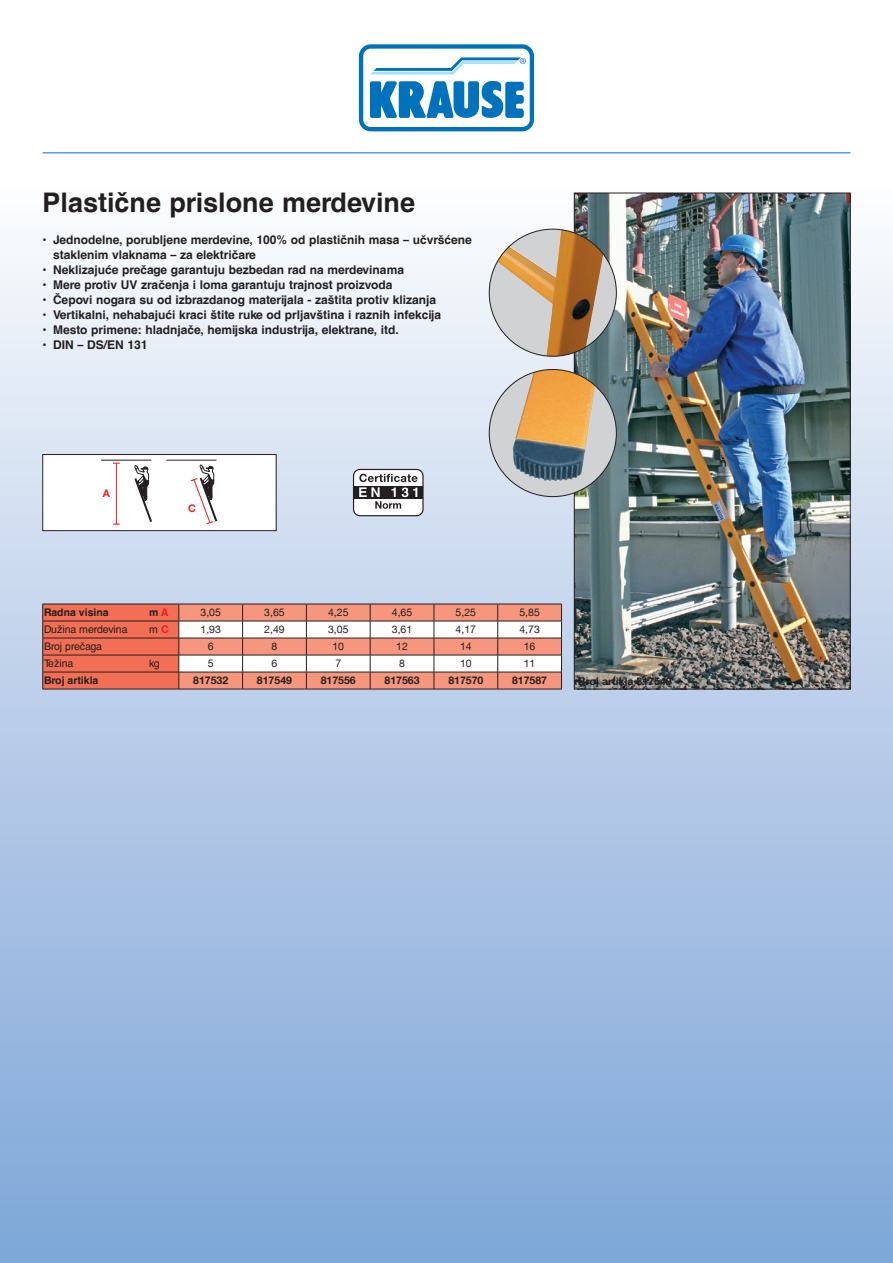
<style>
.page{position:relative;width:893px;height:1263px;background:#fff}
.page>*{position:absolute;margin:0;border:0;box-sizing:border-box;transform-origin:0 0}
.Helv-CE_-Produktname{font:700 27px "Helvetica CE";color:#231f20}
.Helv_-CE-Produktinfo{font:700 12px/15px "Helvetica CE";color:#231f20}
.t1{font:10.5px "Helvetica Neue LT";color:#231f20}
._04_Bild-Text-D{font:700 10.5px "Helvetica Neue LT";color:#231f20}
.t2{font:10.5px "Helvetica CE";color:#231f20}
.t3{font:700 10.5px "Helvetica CE";color:#231f20}
.t4{font:10.5px "Helvetica CE";letter-spacing:-.02em;color:#231f20}
.t5{font:700 10.5px "Helvetica Neue LT";color:#ee1c28}
.s1{font-family:"Helvetica Neue LT";color:#ee1c28}
.s2{font-family:"Helvetica Neue LT";font-weight:700;color:#ee1c28}
</style>
<div class="page">
<div style="left:0;top:185px;width:893px;height:1078px;background:linear-gradient(to bottom,#f7f6f8,#7ca4d7)"></div>
<hr style="left:43px;top:153px;width:807px;height:1px;background:#0072bc">
<svg style="left:357px;top:43px;width:179px;height:90px"></svg>
<svg style="left:359px;top:44px;width:175px;height:87px"></svg>
<img style="left:576px;top:195px;width:272px;height:492px">
<div style="left:489px;top:369px;width:127px;height:128px;background:#d1d2d4;border-radius:50%"></div>
<img style="left:512px;top:369px;width:84px;height:113px">
<div style="left:489px;top:229px;width:127px;height:127px;background:#d1d2d4;border-radius:50%"></div>
<img style="left:497px;top:230px;width:106px;height:126px">
<div style="left:43px;top:454px;width:233px;height:77px;background:#fff"></div>
<svg style="left:134px;top:465px;width:18px;height:57px"></svg>
<hr style="left:101px;top:460px;width:50px;height:1px;background:#231f20">
<hr style="left:116px;top:463px;width:1px;height:61px;background:#ee1d23">
<svg style="left:190px;top:465px;width:28px;height:60px"></svg>
<hr style="left:166px;top:460px;width:51px;height:1px;background:#231f20">
<div style="left:43px;top:454px;width:233px;height:77px;border:1px solid #231f20"></div>
<div style="left:354px;top:469px;width:69px;height:47px;background:#fff;border-radius:6px"></div>
<div style="left:353px;top:469px;width:71px;height:47px;border:1px solid #231f20;border-radius:6px"></div>
<div style="left:354px;top:486px;width:69px;height:13px;background:#231f20"></div>
<svg style="left:359px;top:474px;width:59px;height:35px"></svg>
<svg style="left:42px;top:604px;width:520px;height:85px"></svg>
<hr style="left:43px;top:689px;width:136px;height:1px;background:#231f20">
<hr style="left:179px;top:689px;width:64px;height:1px;background:#231f20">
<hr style="left:243px;top:689px;width:63px;height:1px;background:#231f20">
<hr style="left:306px;top:689px;width:64px;height:1px;background:#231f20">
<hr style="left:370px;top:689px;width:64px;height:1px;background:#231f20">
<hr style="left:434px;top:689px;width:64px;height:1px;background:#231f20">
<hr style="left:498px;top:689px;width:64px;height:1px;background:#231f20">
<p class="Helv-CE_-Produktname" style="left:43px;top:186px;width:374px">Plastične prislone merdevine</p>
<p class="Helv_-CE-Produktinfo" style="left:53px;top:232px;width:420px;text-indent:-11px">• Jednodelne, porubljene merdevine, 100% od plastičnih masa – učvršćene staklenim vlaknama – za električare</p>
<p class="Helv_-CE-Produktinfo" style="left:43px;top:262px;width:363px">• Neklizajuće prečage garantuju bezbedan rad na merdevinama</p>
<p class="Helv_-CE-Produktinfo" style="left:43px;top:277px;width:351px">• Mere protiv UV zračenja i loma garantuju trajnost proizvoda</p>
<p class="Helv_-CE-Produktinfo" style="left:43px;top:292px;width:395px">• Čepovi nogara su od izbrazdanog materijala - zaštita protiv klizanja</p>
<p class="Helv_-CE-Produktinfo" style="left:43px;top:307px;width:400px">• Vertikalni, nehabajući kraci štite ruke od prljavština i raznih infekcija</p>
<p class="Helv_-CE-Produktinfo" style="left:43px;top:322px;width:358px">• Mesto primene: hladnjače, hemijska industrija, elektrane, itd.</p>
<p class="Helv_-CE-Produktinfo" style="left:43px;top:337px;width:106px">• DIN – DS/EN 131</p>
<p class="t5" style="left:103px;top:487px;width:9px">A</p>
<p class="t5" style="left:188px;top:502px;width:9px">C</p>
<p class="t3" style="left:44px;top:606px;width:66px">Radna visina</p>
<p class="t3" style="left:149px;top:606px;width:21px">m <span class="s1">A</span></p>
<p class="t1" style="left:200px;top:606px;width:22px">3,05</p>
<p class="t1" style="left:264px;top:606px;width:22px">3,65</p>
<p class="t1" style="left:328px;top:606px;width:22px">4,25</p>
<p class="t1" style="left:392px;top:606px;width:22px">4,65</p>
<p class="t1" style="left:456px;top:606px;width:22px">5,25</p>
<p class="t1" style="left:519px;top:606px;width:22px">5,85</p>
<p class="t2" style="left:44px;top:623px;width:85px">Dužina merdevina</p>
<p class="t2" style="left:149px;top:623px;width:21px">m <span class="s2">C</span></p>
<p class="t1" style="left:200px;top:623px;width:22px">1,93</p>
<p class="t1" style="left:264px;top:623px;width:22px">2,49</p>
<p class="t1" style="left:328px;top:623px;width:22px">3,05</p>
<p class="t1" style="left:392px;top:623px;width:22px">3,61</p>
<p class="t1" style="left:456px;top:623px;width:22px">4,17</p>
<p class="t1" style="left:519px;top:623px;width:22px">4,73</p>
<p class="t4" style="left:44px;top:640px;width:59px">Broj prečaga</p>
<p class="t1" style="left:208px;top:640px;width:7px">6</p>
<p class="t1" style="left:272px;top:640px;width:7px">8</p>
<p class="t1" style="left:332px;top:640px;width:13px">10</p>
<p class="t1" style="left:396px;top:640px;width:13px">12</p>
<p class="t1" style="left:460px;top:640px;width:13px">14</p>
<p class="t1" style="left:524px;top:640px;width:13px">16</p>
<p class="t2" style="left:44px;top:657px;width:31px">Težina</p>
<p class="t2" style="left:149px;top:657px;width:12px">kg</p>
<p class="t1" style="left:208px;top:657px;width:7px">5</p>
<p class="t1" style="left:272px;top:657px;width:7px">6</p>
<p class="t1" style="left:335px;top:657px;width:7px">7</p>
<p class="t1" style="left:399px;top:657px;width:7px">8</p>
<p class="t1" style="left:460px;top:657px;width:13px">10</p>
<p class="t1" style="left:524px;top:657px;width:13px">11</p>
<p class="t3" style="left:44px;top:674px;width:56px">Broj artikla</p>
<p class="_04_Bild-Text-D" style="left:193px;top:674px;width:37px">817532</p>
<p class="_04_Bild-Text-D" style="left:257px;top:674px;width:37px">817549</p>
<p class="_04_Bild-Text-D" style="left:321px;top:674px;width:37px">817556</p>
<p class="_04_Bild-Text-D" style="left:385px;top:674px;width:37px">817563</p>
<p class="_04_Bild-Text-D" style="left:448px;top:674px;width:37px">817570</p>
<p class="_04_Bild-Text-D" style="left:512px;top:674px;width:37px">817587</p>
<p class="_04_Bild-Text-D" style="left:578px;top:675px;width:95px">Broj artikla 817549</p>
</div>
